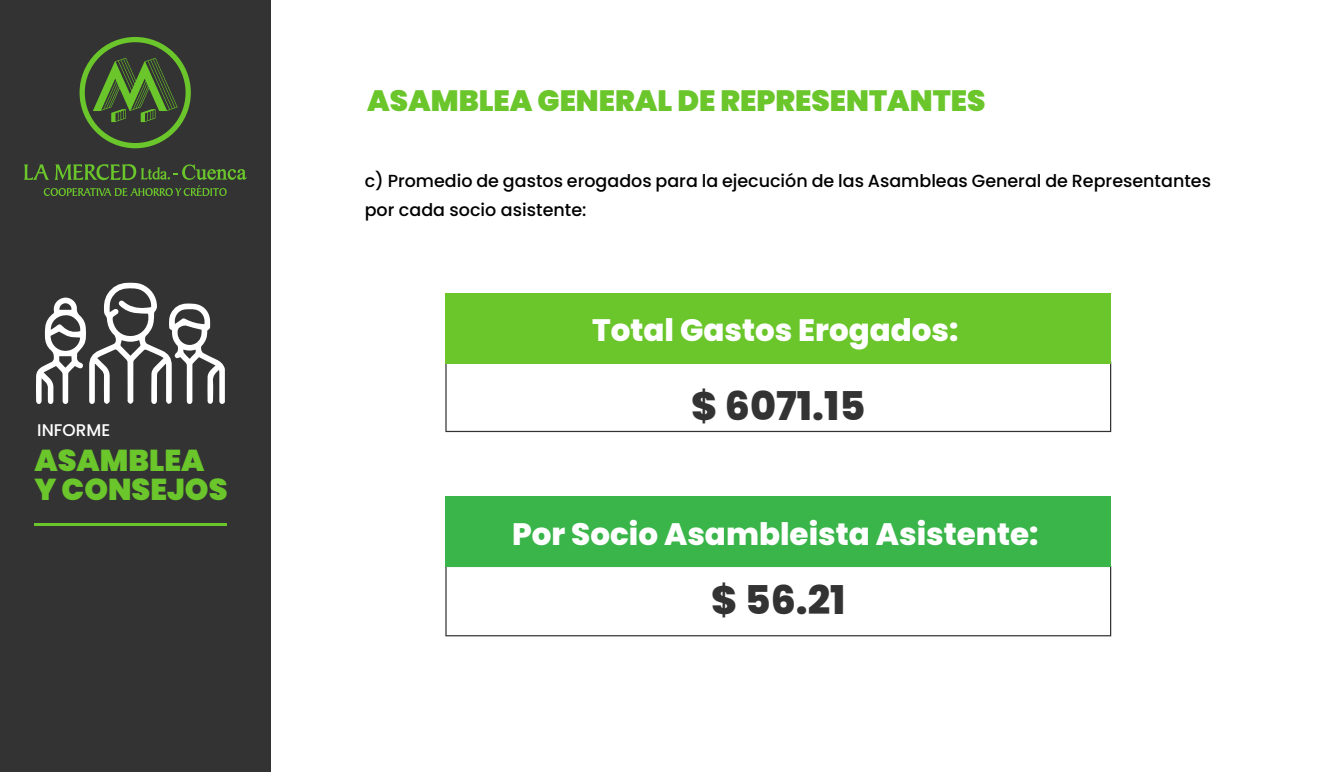
<style>
.page{position:relative;width:1323px;height:772px;background:#fff}
.page>*{position:absolute;margin:0;border:0;box-sizing:border-box;transform-origin:0 0}
.t1{font:800 39.64px "Poppins";color:#333334}
.t2{font:800 30.97px "Poppins";color:#fff}
.t3{font:900 30.1px/28.5px "Poppins";color:#6ac62a}
.t4{font:900 29.31px "Poppins";color:#6ac62a}
.t5{font:500 17.5px/28.5px "Poppins";color:#000}
.t6{font:500 16.89px "Poppins";color:#fff}
</style>
<div class="page">
<svg style="left:445px;top:364px;width:666px;height:68px"></svg>
<div style="left:445px;top:293px;width:666px;height:71px;background:#6ac62a"></div>
<div style="left:0;top:0;width:270px;height:772px;background:#333334"></div>
<svg style="left:80px;top:37px;width:111px;height:111px"></svg>
<svg style="left:24px;top:164px;width:223px;height:32px"></svg>
<hr style="left:34px;top:523px;width:193px;height:3px;background:#6ac62a">
<svg style="left:445px;top:567px;width:666px;height:69px"></svg>
<div style="left:445px;top:496px;width:666px;height:71px;background:#39b54a"></div>
<svg style="left:36px;top:282px;width:189px;height:122px"></svg>
<p class="t6" style="left:37px;top:420px;width:74px">INFORME</p>
<h3 class="t3" style="left:35px;top:446px;width:194px">ASAMBLEA<br>Y CONSEJOS</h3>
<h3 class="t4" style="left:367px;top:83px;width:620px">ASAMBLEA GENERAL DE REPRESENTANTES</h3>
<p class="t5" style="left:365px;top:167px;width:848px">c) Promedio de gastos erogados para la ejecución de las Asambleas General de Representantes por cada socio asistente:</p>
<h2 class="t2" style="left:592px;top:313px;width:368px">Total Gastos Erogados:</h2>
<h1 class="t1" style="left:691px;top:383px;width:176px">$ 6071.15</h1>
<h2 class="t2" style="left:512px;top:516px;width:528px">Por Socio Asambleista Asistente:</h2>
<h1 class="t1" style="left:711px;top:577px;width:136px">$ 56.21</h1>
</div>
